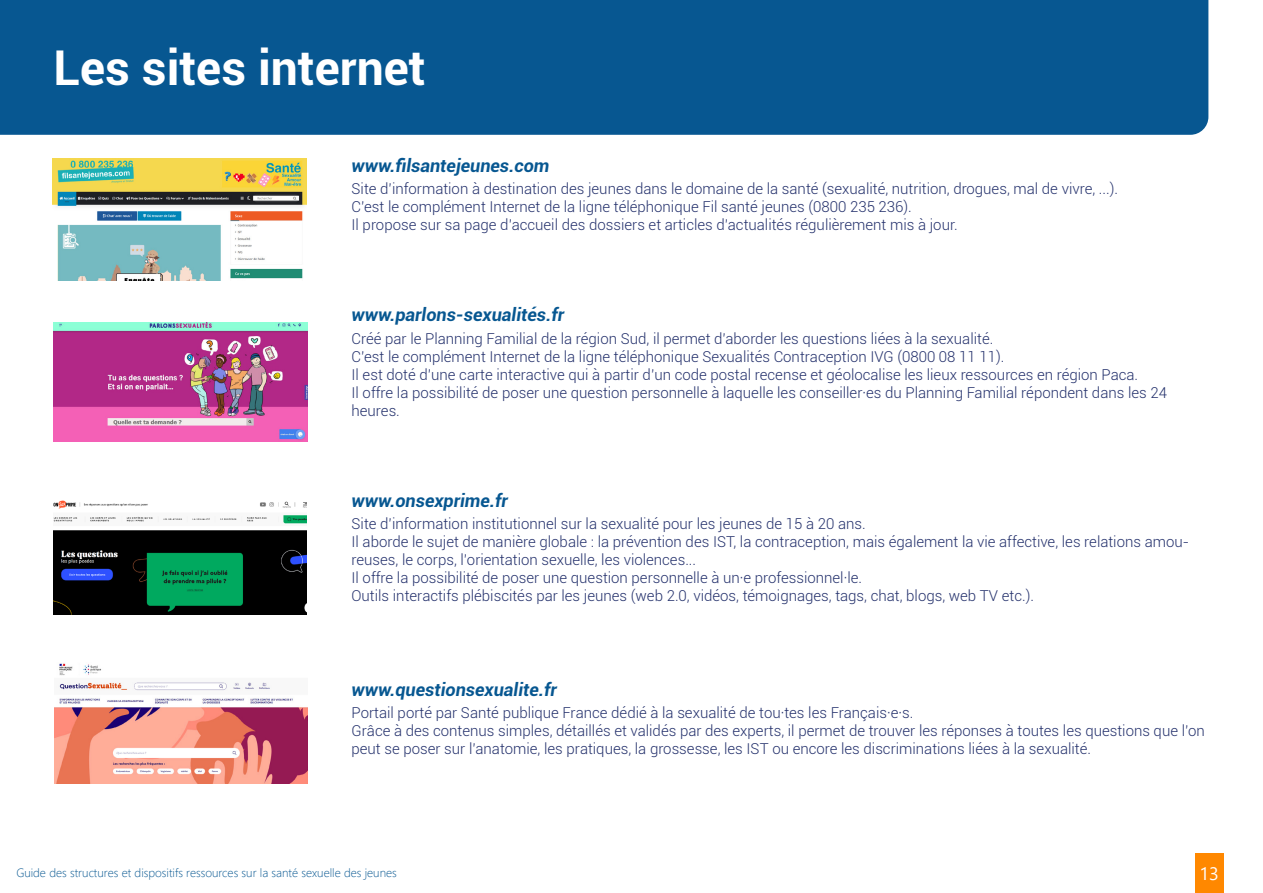
<style>
.page{position:relative;width:1263px;height:893px;background:#fff}
.page>*{position:absolute;margin:0;border:0;box-sizing:border-box;transform-origin:0 0}
.t1{font:700 48px "Roboto";color:#fff}
.t2{font:italic 700 18px "Roboto";color:#075791}
.t3{font:18px "Segoe UI";color:#fff}
.t4{font:300 15px/18px "Roboto";color:#24316c}
.t5{font:300 12px "Segoe UI";color:#075791}
</style>
<div class="page">
<div style="left:1195px;top:854px;width:28px;height:39px;background:#f80"></div>
<div style="left:0;top:0;width:1208px;height:135px;background:#075791"></div>
<img style="left:53px;top:500px;width:253px;height:114px">
<img style="left:53px;top:322px;width:254px;height:119px">
<img style="left:53px;top:158px;width:254px;height:122px">
<img style="left:55px;top:663px;width:253px;height:120px">
<p class="t1" style="left:53px;top:34px;width:374px">Les sites internet</p>
<p class="t2" style="left:351px;top:153px;width:199px">www.filsantejeunes.com</p>
<p class="t4" style="left:351px;top:179px;width:768px">Site d’information à destination des jeunes dans le domaine de la santé (sexualité, nutrition, drogues, mal de vivre, ...).</p>
<p class="t4" style="left:351px;top:197px;width:562px">C’est le complément Internet de la ligne téléphonique Fil santé jeunes (0800 235 236).</p>
<p class="t4" style="left:351px;top:215px;width:608px">Il propose sur sa page d’accueil des dossiers et articles d’actualités régulièrement mis à jour.</p>
<p class="t2" style="left:351px;top:302px;width:214px">www.parlons-sexualités.fr</p>
<p class="t4" style="left:351px;top:329px;width:643px">Créé par le Planning Familial de la région Sud, il permet d’aborder les questions liées à la sexualité.</p>
<p class="t4" style="left:351px;top:347px;width:654px">C’est le complément Internet de la ligne téléphonique Sexualités Contraception IVG (0800 08 11 11).</p>
<p class="t4" style="left:351px;top:365px;width:788px">Il est doté d’une carte interactive qui à partir d’un code postal recense et géolocalise les lieux ressources en région Paca.</p>
<p class="t4" style="left:351px;top:383px;width:817px">Il offre la possibilité de poser une question personnelle à laquelle les conseiller·es du Planning Familial répondent dans les 24 heures.</p>
<p class="t2" style="left:351px;top:488px;width:158px">www.onsexprime.fr</p>
<p class="t4" style="left:351px;top:514px;width:516px">Site d’information institutionnel sur la sexualité pour les jeunes de 15 à 20 ans.</p>
<p class="t4" style="left:351px;top:532px;width:839px">Il aborde le sujet de manière globale : la prévention des IST, la contraception, mais également la vie affective, les relations amou&shy;reuses, le corps, l’orientation sexuelle, les violences...</p>
<p class="t4" style="left:351px;top:568px;width:512px">Il offre la possibilité de poser une question personnelle à un·e professionnel·le.</p>
<p class="t4" style="left:351px;top:586px;width:684px">Outils interactifs plébiscités par les jeunes (web 2.0, vidéos, témoignages, tags, chat, blogs, web TV etc.).</p>
<p class="t2" style="left:351px;top:677px;width:207px">www.questionsexualite.fr</p>
<p class="t4" style="left:351px;top:704px;width:563px">Portail porté par Santé publique France dédié à la sexualité de tou·tes les Français·e·s.</p>
<p class="t4" style="left:351px;top:722px;width:855px">Grâce à des contenus simples, détaillés et validés par des experts, il permet de trouver les réponses à toutes les questions que l’on peut se poser sur l’anatomie, les pratiques, la grossesse, les IST ou encore les discriminations liées à la sexualité.</p>
<p class="t5" style="left:16px;top:861px;width:382px">Guide des structures et dispositifs ressources sur la santé sexuelle des jeunes</p>
<p class="t3" style="left:1199px;top:856px;width:21px">13</p>
</div>
